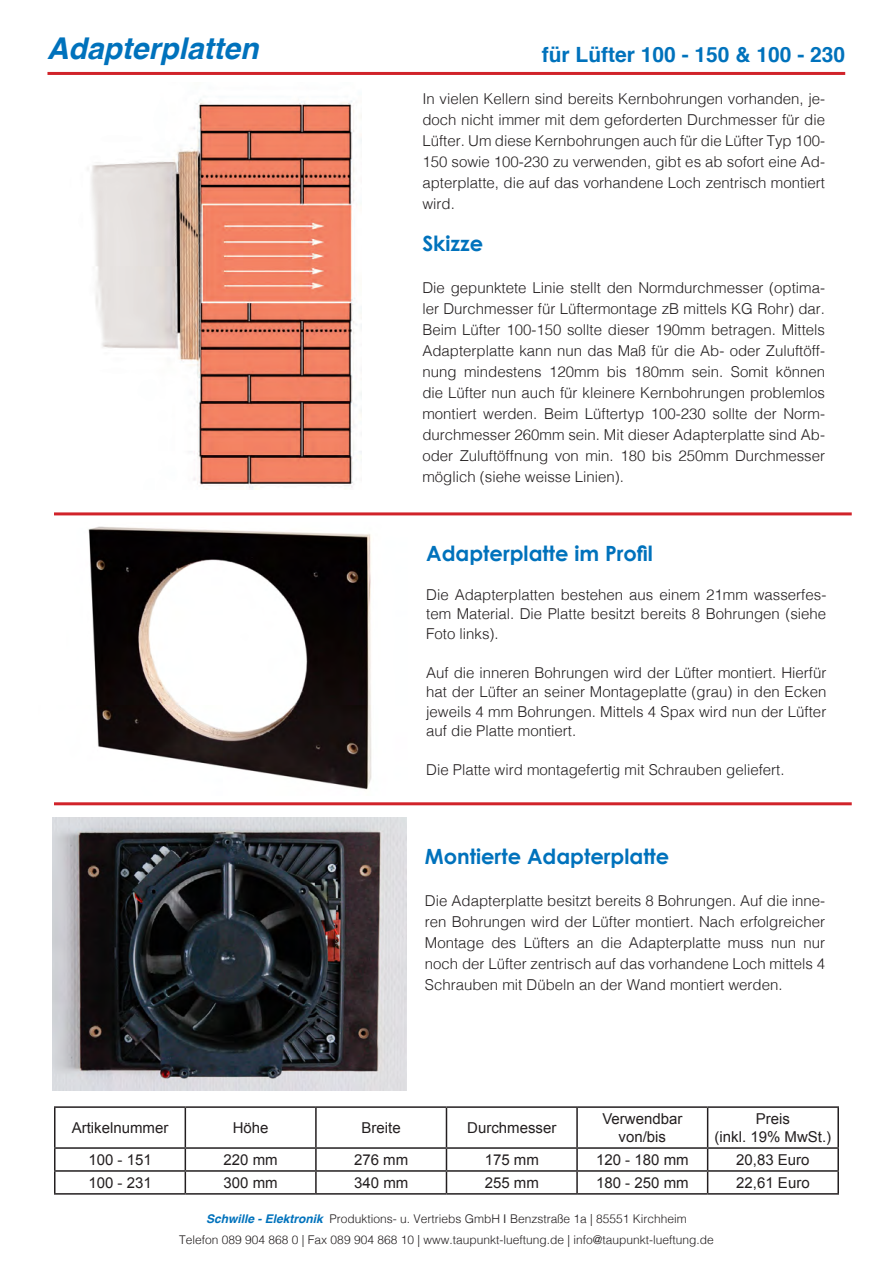
<style>
.page{position:relative;width:893px;height:1263px;background:#fff}
.page>*{position:absolute;margin:0;border:0;box-sizing:border-box;transform-origin:0 0}
.t1{font:italic 700 30px "Helvetica";color:#0072bc}
.t2{font:700 21px "Century Gothic";color:#0072bc}
.t3{font:700 21px "Helvetica";color:#0072bc}
.t4{font:300 15px/21px "Helvetica";color:#231f20;text-align:justify}
.t5{font:15px "Arial";color:#231f20}
.t6{font:300 12px "Helvetica";color:#231f20}
.s1{font-weight:700;font-style:italic;color:#0072bc}
.s2{font-weight:400}
</style>
<div class="page">
<hr style="left:47px;top:72px;width:798px;height:3px;background:#d1232a">
<hr style="left:54px;top:512px;width:798px;height:3px;background:#d1232a">
<hr style="left:54px;top:802px;width:798px;height:3px;background:#d1232a">
<hr style="left:54px;top:1106px;width:131px;height:2px;background:#231f20">
<hr style="left:54px;top:1108px;width:2px;height:39px;background:#231f20">
<hr style="left:185px;top:1106px;width:131px;height:2px;background:#231f20">
<hr style="left:185px;top:1108px;width:1px;height:39px;background:#231f20">
<hr style="left:316px;top:1106px;width:130px;height:2px;background:#231f20">
<hr style="left:315px;top:1108px;width:2px;height:39px;background:#231f20">
<hr style="left:446px;top:1106px;width:131px;height:2px;background:#231f20">
<hr style="left:446px;top:1108px;width:1px;height:39px;background:#231f20">
<hr style="left:577px;top:1106px;width:131px;height:2px;background:#231f20">
<hr style="left:576px;top:1108px;width:2px;height:39px;background:#231f20">
<hr style="left:708px;top:1106px;width:131px;height:2px;background:#231f20">
<hr style="left:707px;top:1108px;width:1px;height:39px;background:#231f20">
<hr style="left:837px;top:1108px;width:2px;height:39px;background:#231f20">
<hr style="left:54px;top:1147px;width:131px;height:2px;background:#231f20">
<hr style="left:54px;top:1149px;width:2px;height:21px;background:#231f20">
<hr style="left:185px;top:1147px;width:131px;height:2px;background:#231f20">
<hr style="left:316px;top:1147px;width:130px;height:2px;background:#231f20">
<hr style="left:315px;top:1149px;width:2px;height:21px;background:#231f20">
<hr style="left:446px;top:1147px;width:131px;height:2px;background:#231f20">
<hr style="left:577px;top:1147px;width:131px;height:2px;background:#231f20">
<hr style="left:576px;top:1149px;width:2px;height:21px;background:#231f20">
<hr style="left:708px;top:1147px;width:131px;height:2px;background:#231f20">
<hr style="left:837px;top:1149px;width:2px;height:21px;background:#231f20">
<hr style="left:54px;top:1170px;width:131px;height:2px;background:#231f20">
<hr style="left:54px;top:1172px;width:2px;height:21px;background:#231f20">
<hr style="left:185px;top:1170px;width:131px;height:2px;background:#231f20">
<svg style="left:185px;top:1149px;width:1px;height:44px"></svg>
<hr style="left:316px;top:1170px;width:130px;height:2px;background:#231f20">
<hr style="left:315px;top:1172px;width:2px;height:21px;background:#231f20">
<hr style="left:446px;top:1170px;width:131px;height:2px;background:#231f20">
<svg style="left:446px;top:1149px;width:1px;height:44px"></svg>
<hr style="left:577px;top:1170px;width:131px;height:2px;background:#231f20">
<hr style="left:576px;top:1172px;width:2px;height:21px;background:#231f20">
<hr style="left:708px;top:1170px;width:131px;height:2px;background:#231f20">
<svg style="left:707px;top:1149px;width:1px;height:44px"></svg>
<hr style="left:837px;top:1172px;width:2px;height:21px;background:#231f20">
<hr style="left:54px;top:1193px;width:131px;height:1px;background:#231f20">
<hr style="left:185px;top:1193px;width:131px;height:1px;background:#231f20">
<hr style="left:316px;top:1193px;width:130px;height:1px;background:#231f20">
<hr style="left:446px;top:1193px;width:131px;height:1px;background:#231f20">
<hr style="left:577px;top:1193px;width:131px;height:1px;background:#231f20">
<hr style="left:708px;top:1193px;width:131px;height:1px;background:#231f20">
<img style="left:87px;top:99px;width:274px;height:390px">
<img style="left:88px;top:526px;width:284px;height:264px">
<img style="left:52px;top:817px;width:354px;height:273px">
<p class="t1" style="left:47px;top:23px;width:213px">Adapterplatten</p>
<p class="t3" style="left:542px;top:37px;width:305px">für Lüfter 100 - 150 &amp; 100 - 230</p>
<p class="t4" style="left:422px;top:87px;width:404px">In vielen Kellern sind bereits Kernbohrungen vorhanden, je&shy;doch nicht immer mit dem geforderten Durchmesser für die Lüfter. Um diese Kernbohrungen auch für die Lüfter Typ 100- 150 sowie 100-230 zu verwenden, gibt es ab sofort eine Ad&shy;apterplatte, die auf das vorhandene Loch zentrisch montiert wird.</p>
<p class="t2" style="left:422px;top:230px;width:62px">Skizze</p>
<p class="t4" style="left:422px;top:276px;width:404px">Die gepunktete Linie stellt den Normdurchmesser (optima&shy;ler Durchmesser für Lüftermontage zB mittels KG Rohr) dar.<br>Beim Lüfter 100-150 sollte dieser 190mm betragen. Mittels Adapterplatte kann nun das Maß für die Ab- oder Zuluftöff&shy;nung mindestens 120mm bis 180mm sein. Somit können die Lüfter nun auch für kleinere Kernbohrungen problemlos montiert werden. Beim Lüftertyp 100-230 sollte der Norm&shy;durchmesser 260mm sein. Mit dieser Adapterplatte sind Ab&shy;oder Zuluftöffnung von min. 180 bis 250mm Durchmesser möglich (siehe weisse Linien).</p>
<p class="t2" style="left:426px;top:540px;width:228px">Adapterplatte im Profil</p>
<p class="t4" style="left:426px;top:584px;width:402px;line-height:19.5px">Die Adapterplatten bestehen aus einem 21mm wasserfes&shy;tem Material. Die Platte besitzt bereits 8 Bohrungen (siehe Foto links).</p>
<p class="t4" style="left:426px;top:662px;width:402px;line-height:19.5px">Auf die inneren Bohrungen wird der Lüfter montiert. Hierfür hat der Lüfter an seiner Montageplatte (grau) in den Ecken jeweils 4 mm Bohrungen. Mittels 4 Spax wird nun der Lüfter auf die Platte montiert.</p>
<p class="t4" style="left:426px;top:758px;width:360px">Die Platte wird montagefertig mit Schrauben geliefert.</p>
<p class="t2" style="left:425px;top:843px;width:246px">Montierte Adapterplatte</p>
<p class="t4" style="left:425px;top:889px;width:402px">Die Adapterplatte besitzt bereits 8 Bohrungen. Auf die inne&shy;ren Bohrungen wird der Lüfter montiert. Nach erfolgreicher Montage des Lüfters an die Adapterplatte muss nun nur noch der Lüfter zentrisch auf das vorhandene Loch mittels 4<br>Schrauben mit Dübeln an der Wand montiert werden.</p>
<p class="t5" style="left:72px;top:1118px;width:98px">Artikelnummer</p>
<p class="t5" style="left:233px;top:1118px;width:37px">Höhe</p>
<p class="t5" style="left:362px;top:1118px;width:41px">Breite</p>
<p class="t5" style="left:467px;top:1118px;width:91px">Durchmesser</p>
<p class="t5" style="left:602px;top:1109px;width:82px">Verwendbar</p>
<p class="t5" style="left:619px;top:1127px;width:49px">von/bis</p>
<p class="t5" style="left:756px;top:1109px;width:36px">Preis</p>
<p class="t5" style="left:715px;top:1127px;width:118px">(inkl. 19% MwSt.)</p>
<p class="t5" style="left:88px;top:1150px;width:65px">100 - 151</p>
<p class="t5" style="left:224px;top:1150px;width:56px">220 mm</p>
<p class="t5" style="left:354px;top:1150px;width:56px">276 mm</p>
<p class="t5" style="left:485px;top:1150px;width:56px">175 mm</p>
<p class="t5" style="left:596px;top:1150px;width:94px">120 - 180 mm</p>
<p class="t5" style="left:736px;top:1150px;width:75px">20,83 Euro</p>
<p class="t5" style="left:88px;top:1173px;width:65px">100 - 231</p>
<p class="t5" style="left:224px;top:1173px;width:56px">300 mm</p>
<p class="t5" style="left:354px;top:1173px;width:56px">340 mm</p>
<p class="t5" style="left:485px;top:1173px;width:56px">255 mm</p>
<p class="t5" style="left:596px;top:1173px;width:94px">180 - 250 mm</p>
<p class="t5" style="left:736px;top:1173px;width:75px">22,61 Euro</p>
<p class="t6" style="left:206px;top:1208px;width:482px"><span class="s1">Schwille - Elektronik</span> Produktions- u. Vertriebs GmbH <span class="s2">|</span> Benzstraße 1a | 85551 Kirchheim</p>
<p class="t6" style="left:179px;top:1229px;width:536px">Telefon 089 904 868 0 | Fax 089 904 868 10 | www.taupunkt-lueftung.de | info@taupunkt-lueftung.de</p>
</div>
